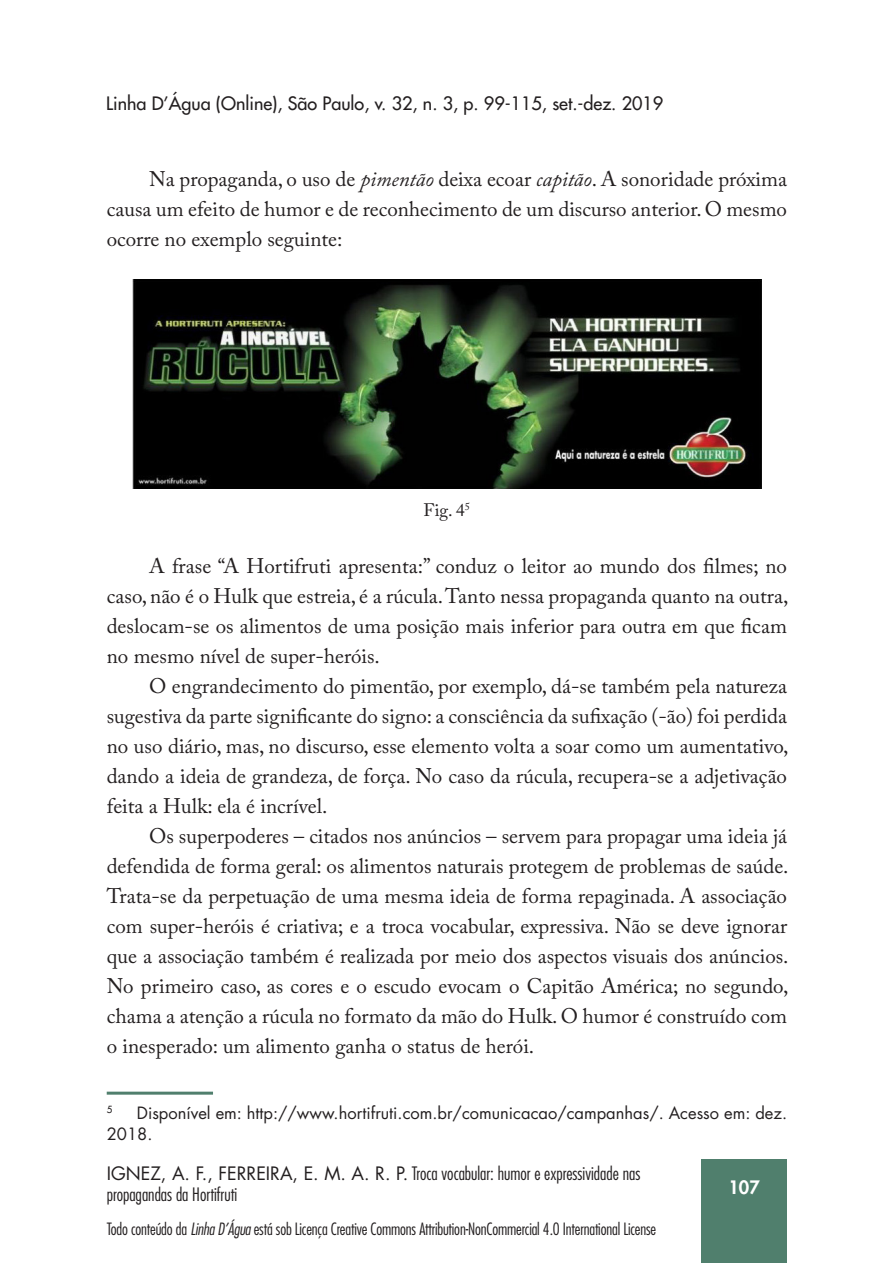
<style>
.page{position:relative;width:893px;height:1263px;background:#fff}
.page>*{position:absolute;margin:0;border:0;box-sizing:border-box;transform-origin:0 0}
._1__texto_corrido{font:21px/30px "Adobe Caslon Pro";color:#231f20;text-align:justify}
.t1{font:300 condensed 18px/21.6px "Futura LT";color:#231f20}
.t2{font:18px "Futura LT";color:#231f20}
._3__legenda{font:18px "Adobe Caslon Pro";color:#231f20}
.t3{font:800 18px "Futura LT";color:#fff}
.t4{font:300 condensed 16.5px "Futura LT";letter-spacing:-.01em;color:#231f20}
._5__Nota_de_rodapé{font:16.5px/21px "Futura LT";color:#231f20}
._5__Nota_de_rodapé-2{font:9.6px "Futura LT";color:#231f20}
.s1{font-style:italic}
.s2{font-weight:400;font-stretch:normal}
</style>
<div class="page">
<div style="left:702px;top:1159px;width:85px;height:104px;background:#507f6d"></div>
<img style="left:132px;top:279px;width:629px;height:210px">
<hr style="left:107px;top:1092px;width:106px;height:3px;background:#507f6d">
<p class="t2" style="left:106px;top:91px;width:558px">Linha D’Água (Online), São Paulo, v. 32, n. 3, p. 99-115, set.-dez. 2019</p>
<p class="_1__texto_corrido" style="left:107px;top:163px;width:682px;text-indent:43px">Na propaganda, o uso de <span class="s1">pimentão</span> deixa ecoar <span class="s1">capitão</span>. A sonoridade próxima causa um efeito de humor e de reconhecimento de um discurso anterior. O mesmo ocorre no exemplo seguinte:</p>
<p class="_3__legenda" style="left:424px;top:499px;width:48px">Fig. 4<sup>5</sup></p>
<p class="_1__texto_corrido" style="left:107px;top:550px;width:683px;text-indent:43px">A frase “A Hortifruti apresenta:” conduz o leitor ao mundo dos filmes; no caso, não é o Hulk que estreia, é a rúcula. Tanto nessa propaganda quanto na outra, deslocam-se os alimentos de uma posição mais inferior para outra em que ficam no mesmo nível de super-heróis.</p>
<p class="_1__texto_corrido" style="left:107px;top:670px;width:683px;text-indent:43px">O engrandecimento do pimentão, por exemplo, dá-se também pela natureza sugestiva da parte significante do signo: a consciência da sufixação (-ão) foi perdida no uso diário, mas, no discurso, esse elemento volta a soar como um aumentativo, dando a ideia de grandeza, de força. No caso da rúcula, recupera-se a adjetivação feita a Hulk: ela é incrível.</p>
<p class="_1__texto_corrido" style="left:107px;top:820px;width:683px;text-indent:43px">Os superpoderes – citados nos anúncios – servem para propagar uma ideia já defendida de forma geral: os alimentos naturais protegem de problemas de saúde.<br>Trata-se da perpetuação de uma mesma ideia de forma repaginada. A associação com super-heróis é criativa; e a troca vocabular, expressiva. Não se deve ignorar que a associação também é realizada por meio dos aspectos visuais dos anúncios.<br>No primeiro caso, as cores e o escudo evocam o Capitão América; no segundo, chama a atenção a rúcula no formato da mão do Hulk. O humor é construído com o inesperado: um alimento ganha o status de herói.</p>
<p class="_5__Nota_de_rodapé" style="left:107px;top:1102px;width:682px;text-indent:30px">Disponível em: http://www.hortifruti.com.br/comunicacao/campanhas/. Acesso em: dez.<br>2018.</p>
<p class="_5__Nota_de_rodapé-2" style="left:107px;top:1103px;width:7px">5</p>
<p class="t1" style="left:107px;top:1162px;width:535px"><span class="s2">IGNEZ, A. F., FERREIRA, E. M. A. R. P.</span> Troca vocabular: humor e expressividade nas propagandas da Hortifruti</p>
<p class="t4" style="left:107px;top:1218px;width:551px">Todo conteúdo da <span class="s1">Linha D’Água</span> está sob Licença Creative Commons Attribution-NonCommercial 4.0 International License</p>
<p class="t3" style="left:728px;top:1175px;width:33px">107</p>
</div>
